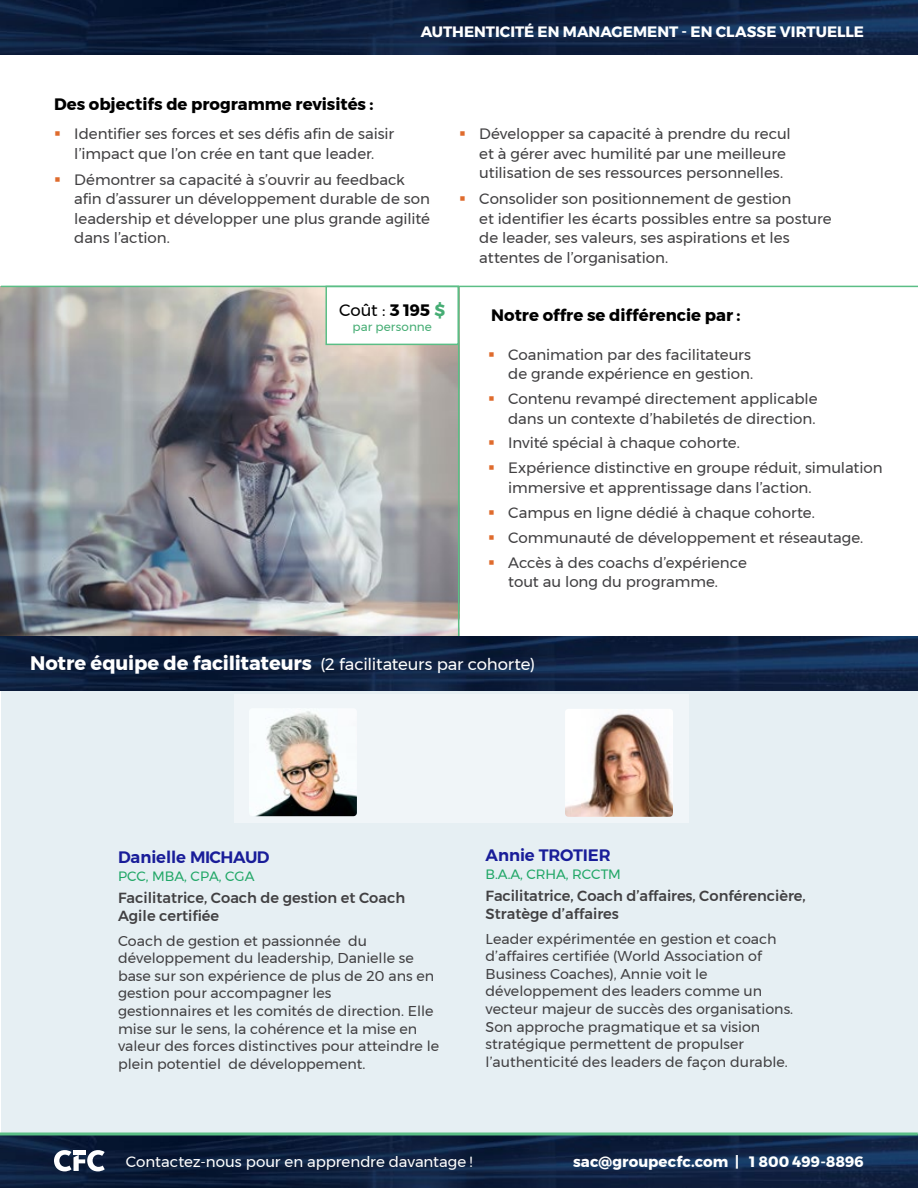
<style>
.page{position:relative;width:918px;height:1188px;background:#fff}
.page>*{position:absolute;margin:0;border:0;box-sizing:border-box;transform-origin:0 0}
.t1{font:700 19.5px "Montserrat";letter-spacing:-.005em;color:#fff}
.t2{font:700 16.5px "Montserrat";color:#000}
.t3{font:600 16.5px "Montserrat";letter-spacing:-.01em;color:#191d99}
.t4{font:16.5px "Montserrat";color:#000}
.t5{font:15px/19.5px "Montserrat";letter-spacing:-.005em;color:#414042}
.t6{font:700 15px "Montserrat";color:#fff}
.t7{font:15px "Montserrat";letter-spacing:-.005em;color:#fff}
.t8{font:500 14.7px/18px "Montserrat";color:#414042}
.t9{font:14.25px/17.7px "Montserrat";color:#414042}
.t10{font:13.5px "Montserrat";color:#21a767}
.t11{font:12px "Montserrat";letter-spacing:.01em;color:#46ad74}
.s1{font-weight:700}
.s2{font-weight:700;color:#46ad74}
.s3{font-weight:400;font-size:16.5px}
</style>
<div class="page">
<img style="left:0;top:286px;width:458px;height:351px">
<div style="left:1px;top:679px;width:916px;height:455px;background:#e6eff3"></div>
<div style="left:234px;top:695px;width:455px;height:128px;background:#f0f5f8"></div>
<img style="left:249px;top:709px;width:108px;height:107px">
<img style="left:0;top:1136px;width:918px;height:52px">
<img style="left:0;top:0;width:918px;height:55px">
<svg style="left:0;top:1132px;width:918px;height:4px;background:#62af89"></svg>
<div style="left:326px;top:286px;width:132px;height:58px;background:#fff"></div>
<div style="left:325px;top:286px;width:134px;height:59px;border:2px solid #5bbe86"></div>
<hr style="left:1px;top:286px;width:917px;height:1px;background:#5bbe86">
<hr style="left:458px;top:287px;width:1px;height:350px;background:#5bbe86">
<img style="left:0;top:637px;width:918px;height:54px">
<svg style="left:54px;top:1150px;width:51px;height:22px"></svg>
<img style="left:565px;top:709px;width:108px;height:108px">
<p class="t6" style="left:421px;top:19px;width:445px">AUTHENTICITÉ EN MANAGEMENT - EN CLASSE VIRTUELLE</p>
<p class="t2" style="left:54px;top:91px;width:321px">Des objectifs de programme revisités :</p>
<p class="t5" style="left:74px;top:124px;width:321px">Identifier ses forces et ses défis afin de saisir l’impact que l’on crée en tant que leader.</p>
<p class="t5" style="left:74px;top:170px;width:357px">Démontrer sa capacité à s’ouvrir au feedback afin d’assurer un développement durable de son leadership et développer une plus grande agilité dans l’action.</p>
<p class="t4" style="left:339px;top:297px;width:108px">Coût : <span class="s1">3 195</span> <span class="s2">$</span></p>
<p class="t11" style="left:352px;top:317px;width:81px">par personne</p>
<p class="t5" style="left:479px;top:124px;width:313px">Développer sa capacité à prendre du recul et à gérer avec humilité par une meilleure utilisation de ses ressources personnelles.</p>
<p class="t5" style="left:479px;top:189px;width:354px">Consolider son positionnement de gestion<br>et identifier les écarts possibles entre sa posture de leader, ses valeurs, ses aspirations et les attentes de l’organisation.</p>
<p class="t2" style="left:491px;top:302px;width:251px">Notre offre se différencie par :</p>
<p class="t5" style="left:508px;top:344px;width:246px">Coanimation par des facilitateurs de grande expérience en gestion.</p>
<p class="t5" style="left:508px;top:389px;width:311px">Contenu revampé directement applicable dans un contexte d’habiletés de direction.</p>
<p class="t5" style="left:508px;top:431px;width:376px;line-height:24.9px">Invité spécial à chaque cohorte.<br>Expérience distinctive en groupe réduit, simulation</p>
<p class="t5" style="left:508px;top:475px;width:357px;line-height:24.9px">immersive et apprentissage dans l’action.<br>Campus en ligne dédié à chaque cohorte.<br>Communauté de développement et réseautage.<br>Accès à des coachs d’expérience</p>
<p class="t5" style="left:508px;top:572px;width:211px">tout au long du programme.</p>
<h1 class="t1" style="left:30px;top:647px;width:507px">Notre équipe de facilitateurs <span class="s3">(2 facilitateurs par cohorte)</span></h1>
<p class="t3" style="left:118px;top:844px;width:153px">Danielle MICHAUD</p>
<p class="t10" style="left:118px;top:866px;width:138px">PCC, MBA, CPA, CGA</p>
<p class="t8" style="left:118px;top:889px;width:289px">Facilitatrice, Coach de gestion et Coach<br>Agile certifiée</p>
<p class="t9" style="left:118px;top:931px;width:323px">Coach de gestion et passionnée du développement du leadership, Danielle se base sur son expérience de plus de 20 ans en gestion pour accompagner les<br>gestionnaires et les comités de direction. Elle mise sur le sens, la cohérence et la mise en valeur des forces distinctives pour atteindre le plein potentiel de développement.</p>
<p class="t3" style="left:486px;top:842px;width:127px">Annie TROTIER</p>
<p class="t10" style="left:486px;top:864px;width:137px">B.A.A, CRHA, RCCTM</p>
<p class="t8" style="left:486px;top:887px;width:322px">Facilitatrice, Coach d’affaires, Conférencière,<br>Stratège d’affaires</p>
<p class="t9" style="left:486px;top:930px;width:309px">Leader expérimentée en gestion et coach d’affaires certifiée (World Association of Business Coaches), Annie voit le développement des leaders comme un vecteur majeur de succès des organisations.<br>Son approche pragmatique et sa vision stratégique permettent de propulser l’authenticité des leaders de façon durable.</p>
<p class="t7" style="left:126px;top:1150px;width:348px">Contactez-nous pour en apprendre davantage !</p>
<p class="t6" style="left:573px;top:1149px;width:292px">sac@groupecfc.com | 1 800 499-8896</p>
</div>
